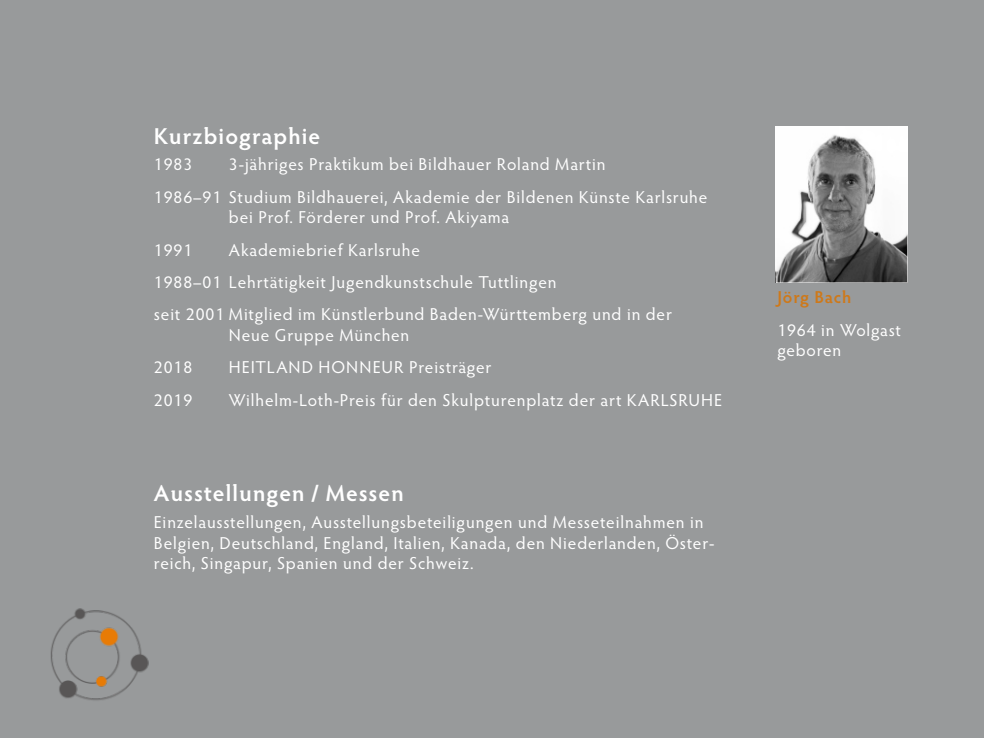
<style>
.page{position:relative;width:984px;height:738px;background:#fff}
.page>*{position:absolute;margin:0;border:0;box-sizing:border-box;transform-origin:0 0}
.t1{font:600 23.2px "Hypatia Sans Pro";letter-spacing:.05em;color:#fff}
.t2{font:17.2px/32.4px "Hypatia Sans Pro";letter-spacing:.05em;color:#fff}
.t3{font:600 17.2px "Hypatia Sans Pro";letter-spacing:.045em;color:#ce791a}
</style>
<div class="page">
<div style="left:0;top:0;width:983px;height:737px;background:#989a9b"></div>
<img style="left:50px;top:608px;width:99px;height:93px">
<svg style="left:775px;top:127px;width:132px;height:156px;background:#adadad"></svg>
<h1 class="t1" style="left:154px;top:127px;width:168px">Kurzbiographie</h1>
<p class="t2" style="left:154px;top:150px;width:40px">1983</p>
<p class="t2" style="left:154px;top:150px;width:554px;text-indent:75px">3-jähriges Praktikum bei Bildhauer Roland Martin<br>1986–91 Studium Bildhauerei, Akademie der Bildenen Künste Karlsruhe</p>
<p class="t2" style="left:229px;top:203px;width:282px">bei Prof. Förderer und Prof. Akiyama</p>
<p class="t2" style="left:154px;top:235px;width:40px">1991</p>
<p class="t2" style="left:154px;top:235px;width:519px;text-indent:75px">Akademiebrief Karlsruhe<br>1988–01 Lehrtätigkeit Jugendkunstschule Tuttlingen<br>seit 2001 Mitglied im Künstlerbund Baden-Württemberg und in der</p>
<p class="t2" style="left:229px;top:321px;width:182px">Neue Gruppe München</p>
<p class="t2" style="left:154px;top:353px;width:40px">2018</p>
<p class="t2" style="left:229px;top:353px;width:264px">HEITLAND HONNEUR Preisträger</p>
<p class="t2" style="left:154px;top:385px;width:40px">2019</p>
<p class="t2" style="left:229px;top:385px;width:494px">Wilhelm-Loth-Preis für den Skulpturenplatz der art KARLSRUHE</p>
<h1 class="t1" style="left:154px;top:484px;width:251px">Ausstellungen / Messen</h1>
<p class="t2" style="left:154px;top:513px;width:561px;line-height:20.8px">Einzelausstellungen, Ausstellungsbeteiligungen und Messeteilnahmen in<br>Belgien, Deutschland, England, Italien, Kanada, den Niederlanden, Öster&shy;reich, Singapur, Spanien und der Schweiz.</p>
<p class="t3" style="left:777px;top:290px;width:75px">Jörg Bach</p>
<p class="t2" style="left:777px;top:321px;width:125px;line-height:20.8px">1964 in Wolgast geboren</p>
</div>
